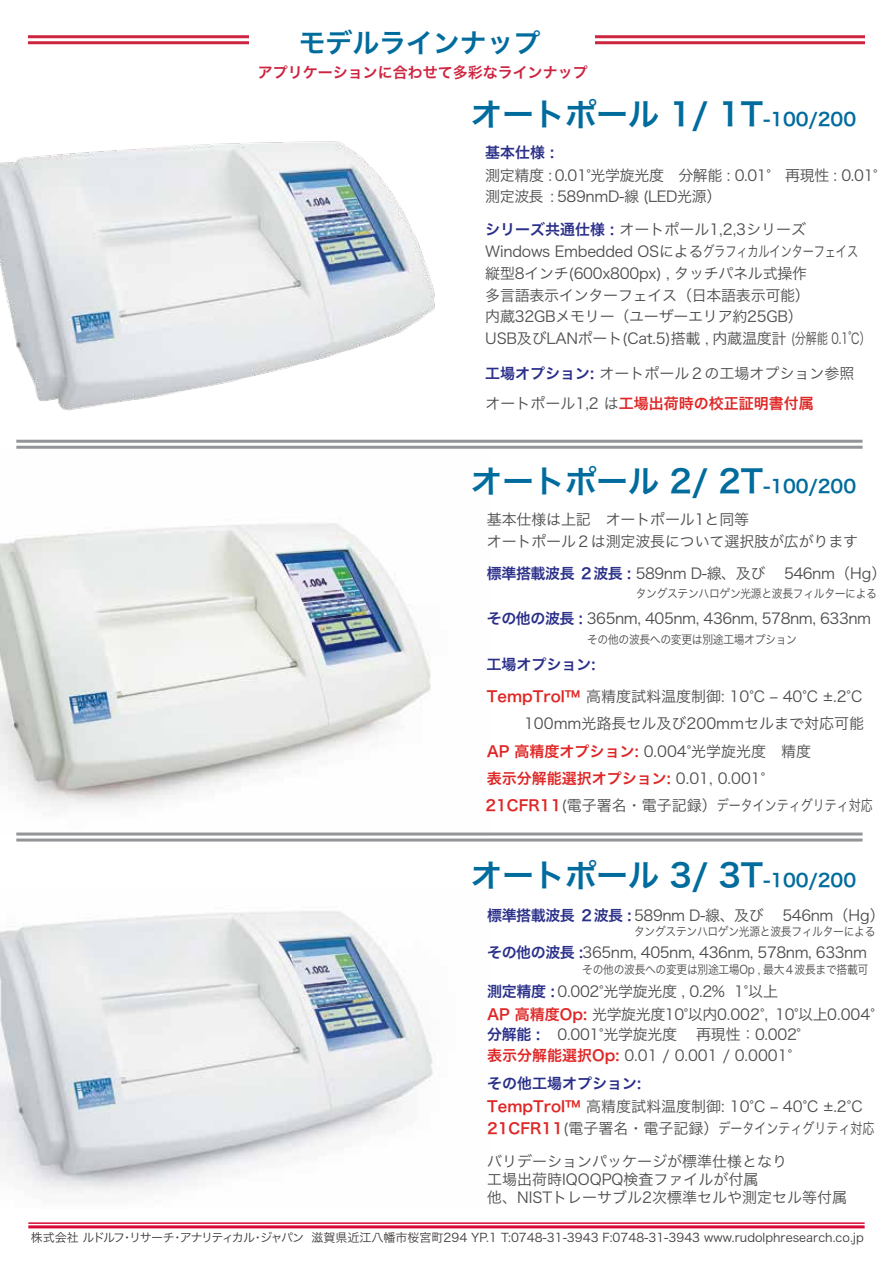
<style>
.page{position:relative;width:893px;height:1263px;background:#fff}
.page>*{position:absolute;margin:0;border:0;box-sizing:border-box;transform-origin:0 0}
.t1{font:31.5px "Hira Kaku Pro N W6";letter-spacing:-.005em;color:#006c9d}
.t2{font:27px "Hira Kaku Pro N W6";letter-spacing:-.005em;color:#006c9d}
.t3{font:15px/18px "Hira Kaku Pro N W3";letter-spacing:-.01em;color:#4c4c4e}
.t4{font:15px "Hira Kaku Pro N W3";letter-spacing:-.03em;color:#4c4c4e}
.t5{font:15px "Hira Kaku Pro N W6";color:#de2726}
.t6{font:15px "Hira Kaku Pro N W6";color:#2a2f89}
.t7{font:15px "Hira Kaku Pro N W6";color:#cd2440}
.t8{font:12px "Hira Kaku Pro W3";color:#3e3a39}
.t9{font:12px "Hira Kaku Pro N W3";letter-spacing:-.03em;color:#4c4c4e;scale:.9 1}
.s1{font-size:18px}
.s2{font-family:"Hira Kaku Pro N W6";color:#2a2f89}
.s3{font-family:"Hira Kaku Pro N W3";color:#4c4c4e}
.s4{font-family:"Hira Kaku Pro N W6";color:#de2726}
</style>
<div class="page">
<img style="left:0;top:911px;width:433px;height:280px">
<img style="left:0;top:523px;width:431px;height:284px">
<hr style="left:28px;top:35px;width:837px;height:3px;background:#cd2440">
<hr style="left:28px;top:41px;width:837px;height:3px;background:#cd2440">
<div style="left:249px;top:10px;width:345px;height:72px;background:#fff"></div>
<hr style="left:16px;top:440px;width:846px;height:3px;background:#939497">
<hr style="left:16px;top:446px;width:846px;height:3px;background:#939497">
<hr style="left:16px;top:832px;width:846px;height:3px;background:#939497">
<hr style="left:16px;top:838px;width:846px;height:3px;background:#939497">
<hr style="left:28px;top:1222px;width:837px;height:2px;background:#d70835">
<hr style="left:28px;top:1225px;width:837px;height:3px;background:#d70835">
<img style="left:0;top:141px;width:435px;height:270px">
<h2 class="t2" style="left:299px;top:18px;width:243px">モデルラインナップ</h2>
<p class="t7" style="left:258px;top:59px;width:331px">アプリケーションに合わせて多彩なラインナップ</p>
<h1 class="t1" style="left:471px;top:86px;width:387px">オートポール 1/ 1T<span class="s1">-100/200</span></h1>
<p class="t3" style="left:485px;top:166px;width:394px">測定精度 : 0.01°光学旋光度　分解能 : 0.01°　再現性 : 0.01°</p>
<p class="t6" style="left:485px;top:139px;width:71px">基本仕様 :</p>
<p class="t3" style="left:485px;top:186px;width:238px">測定波長 : 589nmD-線 (LED光源）</p>
<p class="t3" style="left:485px;top:219px;width:322px"><span class="s2">シリーズ共通仕様 :</span> オートポール1,2,3シリーズ</p>
<p class="t3" style="left:485px;top:242px;width:374px">Windows Embedded OSによるグラフィカルインターフェイス</p>
<p class="t3" style="left:485px;top:263px;width:323px">縦型8インチ(600x800px) , タッチパネル式操作</p>
<p class="t3" style="left:485px;top:307px;width:319px">内蔵32GBメモリー（ユーザーエリア約25GB）</p>
<p class="t3" style="left:485px;top:285px;width:326px">多言語表示インターフェイス（日本語表示可能）</p>
<p class="t3" style="left:485px;top:328px;width:387px">USB及びLANポート(Cat.5)搭載 , 内蔵温度計 (分解能 0.1℃）</p>
<p class="t3" style="left:485px;top:363px;width:371px"><span class="s2">工場オプション:</span> オートポール２の工場オプション参照</p>
<p class="t5" style="left:485px;top:390px;width:330px"><span class="s3">オートポール1,2 は</span>工場出荷時の校正証明書付属</p>
<h1 class="t1" style="left:471px;top:453px;width:387px">オートポール 2/ 2T<span class="s1">-100/200</span></h1>
<p class="t3" style="left:487px;top:509px;width:264px">基本仕様は上記　オートポール1と同等</p>
<p class="t4" style="left:487px;top:560px;width:401px"><span class="s2">標準搭載波長 ２波長 :</span> 589nm D-線、及び 546nm（Hg）</p>
<p class="t4" style="left:487px;top:605px;width:386px"><span class="s2">その他の波長 :</span> 365nm, 405nm, 436nm, 578nm, 633nm</p>
<p class="t9" style="left:587px;top:629px;width:235px">その他の波長への変更は別途工場オプション</p>
<p class="t3" style="left:487px;top:532px;width:373px">オートポール２は測定波長について選択肢が広がります</p>
<p class="t9" style="left:636px;top:583px;width:270px">タングステンハロゲン光源と波長フィルターによる</p>
<p class="t6" style="left:486px;top:651px;width:111px">工場オプション:</p>
<p class="t3" style="left:487px;top:686px;width:377px"><span class="s4">TempTrol™</span> 高精度試料温度制御: 10°C ‒ 40°C ±.2°C</p>
<p class="t3" style="left:487px;top:741px;width:326px"><span class="s4">AP 高精度オプション:</span> 0.004°光学旋光度　精度</p>
<p class="t5" style="left:487px;top:765px;width:280px">表示分解能選択オプション: <span class="s3">0.01, 0.001°</span></p>
<p class="t3" style="left:485px;top:795px;width:389px"><span class="s4">21CFR11</span>(電子署名・電子記録）データインティグリティ対応</p>
<p class="t3" style="left:524px;top:714px;width:341px">100mm光路長セル及び200mmセルまで対応可能</p>
<h1 class="t1" style="left:471px;top:847px;width:387px">オートポール 3/ 3T<span class="s1">-100/200</span></h1>
<p class="t4" style="left:487px;top:902px;width:399px"><span class="s2">標準搭載波長 ２波長 :</span> 589nm D-線、及び 546nm（Hg）</p>
<p class="t4" style="left:487px;top:939px;width:381px"><span class="s2">その他の波長</span> 3<span class="s2">:</span> 65nm, 405nm, 436nm, 578nm, 633nm</p>
<p class="t9" style="left:582px;top:959px;width:319px">その他の波長への変更は別途工場Op , 最大４波長まで搭載可</p>
<p class="t9" style="left:634px;top:921px;width:270px">タングステンハロゲン光源と波長フィルターによる</p>
<p class="t3" style="left:487px;top:982px;width:293px"><span class="s2">測定精度 :</span> 0.002°光学旋光度 , 0.2% 1°以上</p>
<p class="t4" style="left:487px;top:1001px;width:389px"><span class="s4">AP 高精度Op:</span> 光学旋光度10°以内0.002°, 10°以上0.004°</p>
<p class="t3" style="left:487px;top:1025px;width:315px"><span class="s2">分解能 :</span> 0.001°光学旋光度 　再現性：0.002°</p>
<p class="t3" style="left:487px;top:1045px;width:306px"><span class="s4">表示分解能選択Op:</span> 0.01 / 0.001 / 0.0001°</p>
<p class="t6" style="left:487px;top:1070px;width:156px">その他工場オプション:</p>
<p class="t3" style="left:487px;top:1095px;width:389px;line-height:21.5px"><span class="s4">TempTrol™</span> 高精度試料温度制御: 10°C ‒ 40°C ±.2°C<br><span class="s4">21CFR11</span>(電子署名・電子記録）データインティグリティ対応</p>
<p class="t3" style="left:487px;top:1151px;width:361px">バリデーションパッケージが標準仕様となり<br>工場出荷時IQOQPQ検査ファイルが付属<br>他、NISTトレーサブル2次標準セルや測定セル等付属</p>
<p class="t8" style="left:31px;top:1227px;width:834px">株式会社 ルドルフ・リサーチ・アナリティカル・ジャパン 滋賀県近江八幡市桜宮町294 YP.1 T:0748-31-3943 F:0748-31-3943 www.rudolphresearch.co.jp</p>
</div>
